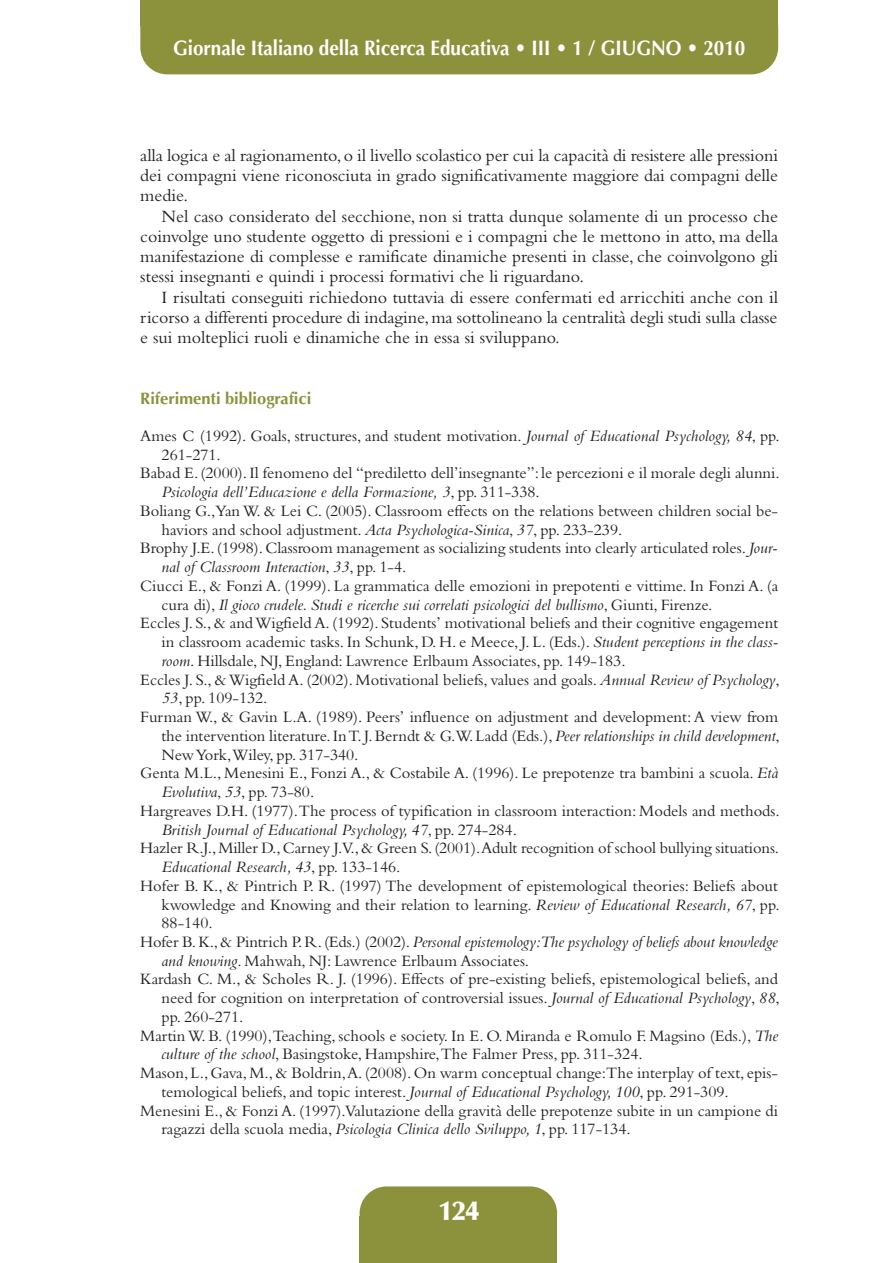
<style>
.page{position:relative;width:893px;height:1263px;background:#fff}
.page>*{position:absolute;margin:0;border:0;box-sizing:border-box;transform-origin:0 0}
.t1{font:900 27px "Optima";color:#fff}
.t2{font:700 21px "Optima";color:#fff;scale:.9 1}
.t3{font:18px "Bembo";color:#231f20}
.t4{font:16.5px "Bembo";color:#231f20}
.t5{font:italic 16.5px "Bembo";color:#231f20}
.t6{font:700 16.5px "Optima";color:#8c923c}
.s1{font-style:italic}
.s2{font-style:normal}
</style>
<div class="page">
<div style="left:140px;top:1px;width:638px;height:73px;background:#8c923c;border-radius:27px"></div>
<div style="left:140px;top:0;width:638px;height:26px;background:#8c923c"></div>
<div style="left:360px;top:1216px;width:197px;height:47px;background:#8c923c"></div>
<div style="left:360px;top:1186px;width:197px;height:55px;background:#8c923c;border-radius:27px"></div>
<p class="t2" style="left:173px;top:40px;width:637px">Giornale Italiano della Ricerca Educativa • III • 1 / GIUGNO • 2010</p>
<p class="t3" style="left:140px;top:149px;width:639px">alla logica e al ragionamento, o il livello scolastico per cui la capacità di resistere alle pressioni</p>
<p class="t3" style="left:140px;top:169px;width:639px">dei compagni viene riconosciuta in grado significativamente maggiore dai compagni delle</p>
<p class="t3" style="left:140px;top:190px;width:49px">medie.</p>
<p class="t3" style="left:162px;top:210px;width:618px">Nel caso considerato del secchione, non si tratta dunque solamente di un processo che</p>
<p class="t3" style="left:140px;top:230px;width:639px">coinvolge uno studente oggetto di pressioni e i compagni che le mettono in atto, ma della</p>
<p class="t3" style="left:140px;top:250px;width:639px">manifestazione di complesse e ramificate dinamiche presenti in classe, che coinvolgono gli</p>
<p class="t3" style="left:140px;top:271px;width:445px">stessi insegnanti e quindi i processi formativi che li riguardano.</p>
<p class="t3" style="left:162px;top:291px;width:618px">I risultati conseguiti richiedono tuttavia di essere confermati ed arricchiti anche con il</p>
<p class="t3" style="left:140px;top:311px;width:639px">ricorso a differenti procedure di indagine, ma sottolineano la centralità degli studi sulla classe</p>
<p class="t3" style="left:140px;top:331px;width:421px">e sui molteplici ruoli e dinamiche che in essa si sviluppano.</p>
<p class="t6" style="left:140px;top:392px;width:173px">Riferimenti bibliografici</p>
<p class="t4" style="left:140px;top:430px;width:641px">Ames C (1992). Goals, structures, and student motivation. <span class="s1">Journal of Educational Psychology, 84</span>, pp.</p>
<p class="t4" style="left:162px;top:449px;width:61px">261-271.</p>
<p class="t4" style="left:140px;top:467px;width:641px">Babad E. (2000). Il fenomeno del “prediletto dell’insegnante”: le percezioni e il morale degli alunni.</p>
<p class="t5" style="left:162px;top:486px;width:380px">Psicologia dell’Educazione e della Formazione, 3<span class="s2">, pp. 311-338.</span></p>
<p class="t4" style="left:140px;top:505px;width:639px">Boliang G.,Yan W. &amp; Lei C. (2005). Classroom effects on the relations between children social be-</p>
<p class="t4" style="left:162px;top:524px;width:462px">haviors and school adjustment. <span class="s1">Acta Psychologica-Sinica</span>, <span class="s1">37</span>, pp. 233-239.</p>
<p class="t4" style="left:140px;top:542px;width:639px">Brophy J.E. (1998). Classroom management as socializing students into clearly articulated roles. <span class="s1">Jour-</span></p>
<p class="t5" style="left:162px;top:561px;width:246px">nal of Classroom Interaction<span class="s2">,</span> 33<span class="s2">, pp. 1-4.</span></p>
<p class="t4" style="left:140px;top:580px;width:639px">Ciucci E., &amp; Fonzi A. (1999). La grammatica delle emozioni in prepotenti e vittime. In Fonzi A. (a</p>
<p class="t5" style="left:162px;top:599px;width:552px"><span class="s2">cura di),</span> Il gioco crudele. Studi e ricerche sui correlati psicologici del bullismo<span class="s2">, Giunti, Firenze.</span></p>
<p class="t4" style="left:140px;top:617px;width:639px">Eccles J. S., &amp; and Wigfield A. (1992). Students’ motivational beliefs and their cognitive engagement</p>
<p class="t4" style="left:162px;top:636px;width:618px">in classroom academic tasks. In Schunk, D. H. e Meece, J. L. (Eds.). <span class="s1">Student perceptions in the class-</span></p>
<p class="t4" style="left:162px;top:655px;width:466px"><span class="s1">room</span>. Hillsdale, NJ, England: Lawrence Erlbaum Associates, pp. 149-183.</p>
<p class="t4" style="left:140px;top:674px;width:641px">Eccles J. S., &amp; Wigfield A. (2002). Motivational beliefs, values and goals. <span class="s1">Annual Review of Psychology</span>,</p>
<p class="t4" style="left:162px;top:692px;width:108px"><span class="s1">53</span>, pp. 109-132.</p>
<p class="t4" style="left:140px;top:711px;width:639px">Furman W., &amp; Gavin L.A. (1989). Peers’ influence on adjustment and development: A view from</p>
<p class="t4" style="left:162px;top:730px;width:620px">the intervention literature. In T. J. Berndt &amp; G.W. Ladd (Eds.), <span class="s1">Peer relationships in child development</span>,</p>
<p class="t4" style="left:162px;top:749px;width:199px">New York,Wiley, pp. 317-340.</p>
<p class="t4" style="left:140px;top:767px;width:639px">Genta M.L., Menesini E., Fonzi A., &amp; Costabile A. (1996). Le prepotenze tra bambini a scuola. <span class="s1">Età</span></p>
<p class="t5" style="left:162px;top:786px;width:154px">Evolutiva<span class="s2">,</span> 53<span class="s2">, pp. 73-80.</span></p>
<p class="t4" style="left:140px;top:805px;width:641px">Hargreaves D.H. (1977).The process of typification in classroom interaction: Models and methods.</p>
<p class="t5" style="left:162px;top:823px;width:357px">British Journal of Educational Psychology, 47<span class="s2">, pp. 274-284.</span></p>
<p class="t4" style="left:140px;top:842px;width:640px">Hazler R.J., Miller D., Carney J.V., &amp; Green S. (2001).Adult recognition of school bullying situations.</p>
<p class="t5" style="left:162px;top:861px;width:240px">Educational Research, 43<span class="s2">, pp. 133-146.</span></p>
<p class="t4" style="left:140px;top:880px;width:639px">Hofer B. K., &amp; Pintrich P. R. (1997) The development of epistemological theories: Beliefs about</p>
<p class="t4" style="left:162px;top:899px;width:620px">kwowledge and Knowing and their relation to learning. <span class="s1">Review of Educational Research, 67</span>, pp.</p>
<p class="t4" style="left:162px;top:917px;width:53px">88-140.</p>
<p class="t5" style="left:140px;top:936px;width:639px"><span class="s2">Hofer B. K., &amp; Pintrich P. R. (Eds.) (2002).</span> Personal epistemology:The psychology of beliefs about knowledge</p>
<p class="t4" style="left:161px;top:955px;width:369px"><span class="s1">and knowing</span>. Mahwah, NJ: Lawrence Erlbaum Associates.</p>
<p class="t4" style="left:140px;top:973px;width:639px">Kardash C. M., &amp; Scholes R. J. (1996). Effects of pre-existing beliefs, epistemological beliefs, and</p>
<p class="t4" style="left:161px;top:992px;width:620px">need for cognition on interpretation of controversial issues. <span class="s1">Journal of Educational Psychology</span>, <span class="s1">88</span>,</p>
<p class="t4" style="left:161px;top:1011px;width:84px">pp. 260-271.</p>
<p class="t4" style="left:140px;top:1030px;width:639px">Martin W. B. (1990),Teaching, schools e society. In E. O. Miranda e Romulo F. Magsino (Eds.), <span class="s1">The</span></p>
<p class="t4" style="left:161px;top:1048px;width:483px"><span class="s1">culture of the school</span>, Basingstoke, Hampshire,The Falmer Press, pp. 311-324.</p>
<p class="t4" style="left:140px;top:1067px;width:639px">Mason, L., Gava, M., &amp; Boldrin, A. (2008). On warm conceptual change:The interplay of text, epis-</p>
<p class="t4" style="left:161px;top:1086px;width:569px">temological beliefs, and topic interest. <span class="s1">Journal of Educational Psychology, 100</span>, pp. 291-309.</p>
<p class="t4" style="left:140px;top:1105px;width:639px">Menesini E., &amp; Fonzi A. (1997).Valutazione della gravità delle prepotenze subite in un campione di</p>
<p class="t4" style="left:161px;top:1123px;width:471px">ragazzi della scuola media, <span class="s1">Psicologia Clinica dello Sviluppo, 1</span>, pp. 117-134.</p>
<p class="t1" style="left:439px;top:1200px;width:42px">124</p>
</div>
